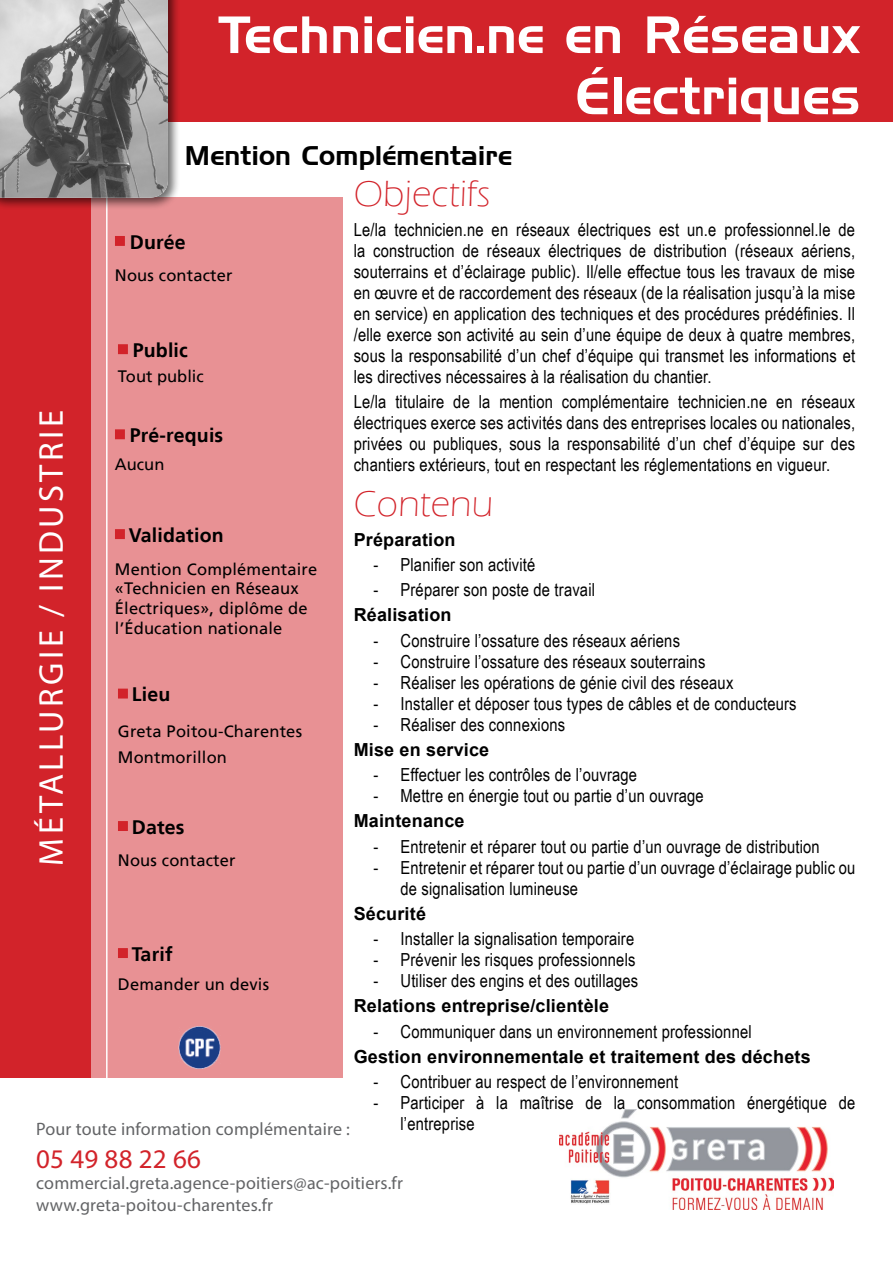
<style>
.page{position:relative;width:893px;height:1263px;background:#fff}
.page>*{position:absolute;margin:0;border:0;box-sizing:border-box;transform-origin:0 0}
.t1{font:51px/61.2px "Handel Gothic BT";letter-spacing:.01em;color:#fff;text-align:right}
.t2{font:300 37.5px "Eras ITC";letter-spacing:.01em;color:#d2232a}
.t3{font:34.5px "Myriad Pro";letter-spacing:.1em;color:#fff}
.t4{font:27px "Myriad Pro";letter-spacing:.01em;color:#d2232a}
.t5{font:26.25px "Handel Gothic BT";letter-spacing:.01em;color:#000}
.t6{font:700 19.5px "Frutiger LT";letter-spacing:.01em;color:#000}
.t7{font:18px/21px "Arial Narrow";letter-spacing:.01em;color:#000;text-align:justify}
.t8{font:700 18px "Arial";letter-spacing:.01em;color:#000}
.t9{font:18px "Myriad Pro";letter-spacing:.01em;color:#636466}
.t10{font:16.5px/19.8px "Frutiger LT";letter-spacing:.01em;color:#000}
</style>
<div class="page">
<div style="left:118px;top:0;width:775px;height:122px;background:#d2232a"></div>
<div style="left:87px;top:198px;width:256px;height:880px;background:#e89194"></div>
<div style="left:0;top:198px;width:91px;height:880px;background:#d2232a"></div>
<hr style="left:106px;top:198px;width:2px;height:880px;background:#fff">
<div style="left:0;top:0;width:180px;height:210px;background:#000;opacity:.57"></div>
<img style="left:0;top:0;width:168px;height:198px">
<img style="left:559px;top:1110px;width:274px;height:100px">
<div style="left:115px;top:236px;width:10px;height:10px;background:#d2232a"></div>
<div style="left:118px;top:344px;width:10px;height:10px;background:#d2232a;border:2px solid #d2232a"></div>
<div style="left:115px;top:529px;width:10px;height:10px;background:#d2232a;border:2px solid #d2232a"></div>
<div style="left:118px;top:948px;width:10px;height:10px;background:#d2232a"></div>
<div style="left:118px;top:689px;width:10px;height:9px;background:#d2232a"></div>
<div style="left:118px;top:821px;width:10px;height:10px;background:#d2232a"></div>
<div style="left:115px;top:429px;width:10px;height:10px;background:#d2232a;border:2px solid #d2232a"></div>
<img style="left:178px;top:1027px;width:43px;height:42px">
<p class="t1" style="left:219px;top:4px;width:643px">Technicien.ne en Réseaux<br>Électriques</p>
<p class="t5" style="left:185px;top:139px;width:328px">Mention Complémentaire</p>
<p class="t2" style="left:354px;top:173px;width:138px">Objectifs</p>
<p class="t7" style="left:354px;top:218px;width:503px">Le/la technicien.ne en réseaux électriques est un.e professionnel.le de la construction de réseaux électriques de distribution (réseaux aériens, souterrains et d’éclairage public). Il/elle effectue tous les travaux de mise en œuvre et de raccordement des réseaux (de la réalisation jusqu’à la mise en service) en application des techniques et des procédures prédéfinies. Il /elle exerce son activité au sein d’une équipe de deux à quatre membres, sous la responsabilité d’un chef d’équipe qui transmet les informations et les directives nécessaires à la réalisation du chantier.</p>
<p class="t7" style="left:354px;top:390px;width:503px">Le/la titulaire de la mention complémentaire technicien.ne en réseaux électriques exerce ses activités dans des entreprises locales ou nationales, privées ou publiques, sous la responsabilité d’un chef d’équipe sur des chantiers extérieurs, tout en respectant les réglementations en vigueur.</p>
<p class="t6" style="left:130px;top:231px;width:58px">Durée</p>
<p class="t10" style="left:115px;top:266px;width:119px">Nous contacter</p>
<p class="t6" style="left:133px;top:339px;width:57px">Public</p>
<p class="t10" style="left:118px;top:366px;width:87px">Tout public</p>
<h3 class="t3" style="left:30px;top:865px;width:457px;rotate:-90deg">MÉTALLURGIE / INDUSTRIE</h3>
<p class="t6" style="left:130px;top:424px;width:95px">Pré-requis</p>
<p class="t10" style="left:115px;top:455px;width:51px">Aucun</p>
<p class="t2" style="left:354px;top:483px;width:141px">Contenu</p>
<p class="t8" style="left:354px;top:527px;width:103px">Préparation</p>
<p class="t7" style="left:373px;top:553px;width:163px">- Planifier son activité</p>
<p class="t7" style="left:373px;top:578px;width:223px">- Préparer son poste de travail</p>
<p class="t8" style="left:354px;top:603px;width:99px">Réalisation</p>
<p class="t7" style="left:373px;top:629px;width:308px">- Construire l’ossature des réseaux aériens</p>
<p class="t7" style="left:373px;top:650px;width:333px">- Construire l’ossature des réseaux souterrains</p>
<p class="t7" style="left:373px;top:671px;width:361px">- Réaliser les opérations de génie civil des réseaux</p>
<p class="t7" style="left:373px;top:692px;width:425px">- Installer et déposer tous types de câbles et de conducteurs</p>
<p class="t7" style="left:373px;top:713px;width:193px">- Réaliser des connexions</p>
<p class="t8" style="left:354px;top:737px;width:137px">Mise en service</p>
<p class="t7" style="left:373px;top:763px;width:265px">- Effectuer les contrôles de l’ouvrage</p>
<p class="t7" style="left:373px;top:784px;width:332px">- Mettre en énergie tout ou partie d’un ouvrage</p>
<p class="t8" style="left:354px;top:809px;width:112px">Maintenance</p>
<p class="t7" style="left:373px;top:835px;width:448px">- Entretenir et réparer tout ou partie d’un ouvrage de distribution</p>
<p class="t7" style="left:400px;top:856px;width:456px;text-indent:-27px">- Entretenir et réparer tout ou partie d’un ouvrage d’éclairage public ou de signalisation lumineuse</p>
<p class="t8" style="left:354px;top:901px;width:74px">Sécurité</p>
<p class="t7" style="left:373px;top:927px;width:262px">- Installer la signalisation temporaire</p>
<p class="t7" style="left:373px;top:948px;width:263px">- Prévenir les risques professionnels</p>
<p class="t7" style="left:373px;top:969px;width:266px">- Utiliser des engins et des outillages</p>
<p class="t8" style="left:354px;top:994px;width:257px">Relations entreprise/clientèle</p>
<p class="t7" style="left:373px;top:1020px;width:380px">- Communiquer dans un environnement professionnel</p>
<p class="t8" style="left:354px;top:1044px;width:458px">Gestion environnementale et traitement des déchets</p>
<p class="t7" style="left:373px;top:1070px;width:306px">- Contribuer au respect de l’environnement</p>
<p class="t7" style="left:400px;top:1091px;width:456px;text-indent:-27px">- Participer à la maîtrise de la consommation énergétique de l’entreprise</p>
<p class="t6" style="left:129px;top:524px;width:96px">Validation</p>
<p class="t10" style="left:115px;top:559px;width:204px">Mention Complémentaire «Technicien en Réseaux<br>Électriques», diplôme de l’Éducation nationale</p>
<p class="t6" style="left:132px;top:683px;width:40px">Lieu</p>
<p class="t10" style="left:118px;top:721px;width:186px">Greta Poitou-Charentes</p>
<p class="t10" style="left:118px;top:748px;width:111px">Montmorillon</p>
<p class="t6" style="left:132px;top:816px;width:54px">Dates</p>
<p class="t10" style="left:118px;top:851px;width:119px">Nous contacter</p>
<p class="t6" style="left:132px;top:943px;width:42px">Tarif</p>
<p class="t10" style="left:118px;top:974px;width:153px">Demander un devis</p>
<p class="t9" style="left:36px;top:1118px;width:315px">Pour toute information complémentaire :</p>
<p class="t4" style="left:36px;top:1142px;width:166px">05 49 88 22 66</p>
<p class="t9" style="left:36px;top:1172px;width:368px">commercial.greta.agence-poitiers@ac-poitiers.fr</p>
<p class="t9" style="left:36px;top:1194px;width:238px">www.greta-poitou-charentes.fr</p>
</div>
